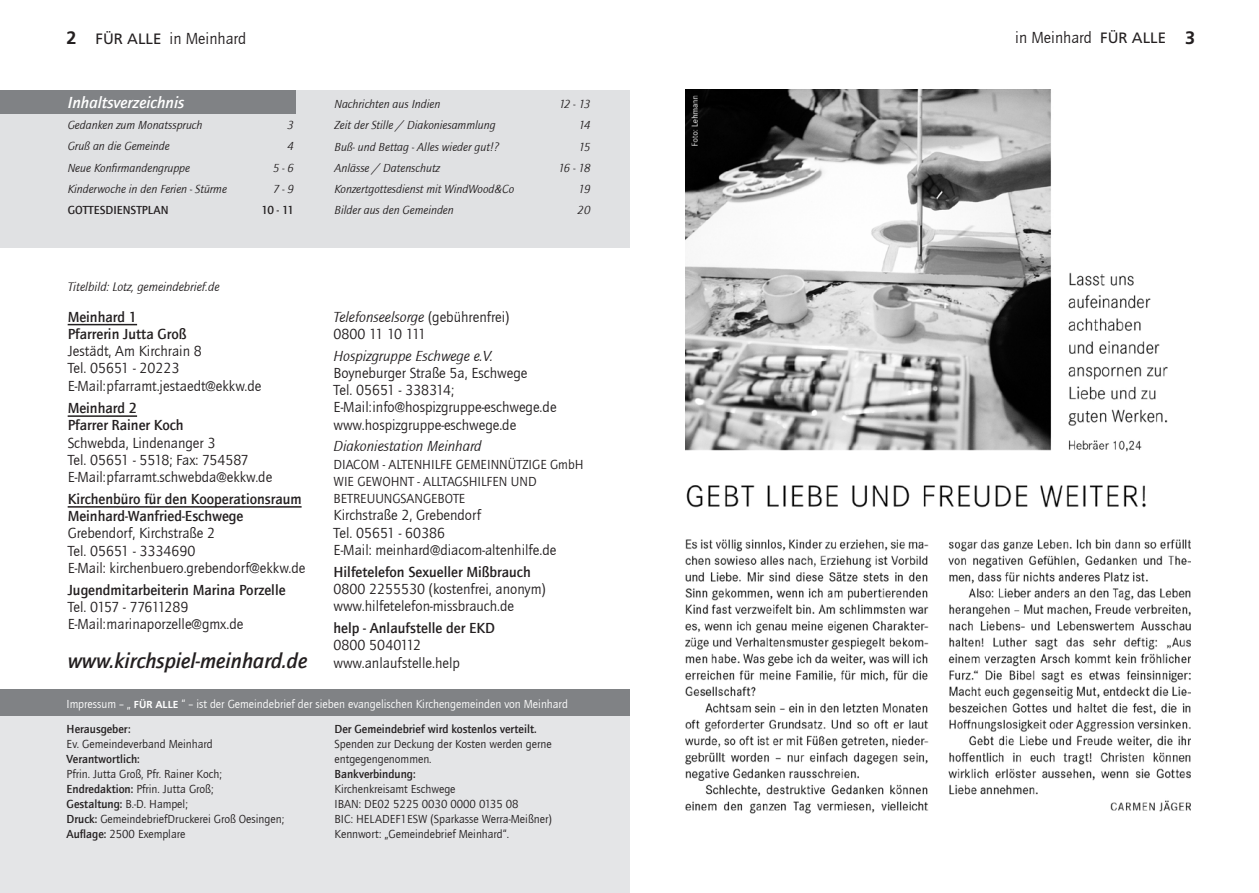
<style>
.page{position:relative;width:1259px;height:893px;background:#fff}
.page>*{position:absolute;margin:0;border:0;box-sizing:border-box;transform-origin:0 0}
.t1{font:italic 500 21.75px "Quay Sans ITC Com";color:#231f20}
.t2{font:16.5px "Quay Sans ITC Com";color:#231f20}
.t3{font:italic 500 16.5px "Quay Sans ITC Com";color:#fff}
.t4{font:15px "Quay Sans ITC Com";color:#231f20}
.t5{font:500 15px "Quay Sans ITC Com";color:#231f20}
.t6{font:italic 15px "Quay Sans ITC Com";color:#231f20}
.t7{font:15px "Quay Sans ITC Com";letter-spacing:-.05em;color:#231f20}
.t8{font:15px "Quay Sans ITC Com";letter-spacing:-.065em;color:#231f20}
.t9{font:13.5px "Quay Sans ITC Com";color:#231f20}
.t10{font:italic 12.75px "Quay Sans ITC Com";color:#231f20}
.t11{font:12px "Quay Sans ITC Com";color:#231f20}
.t12{font:italic 12px "Quay Sans ITC Com";color:#231f20}
.t13{font:500 12px "Quay Sans ITC Com";color:#231f20}
.t14{font:12px "Quay Sans ITC Com";color:#fff}
.s1{font-family:"Frutiger LT Std";font-weight:700;font-size:18px}
.s2{font-family:"Frutiger LT Std";font-size:15px}
.s3{font-style:normal}
.s4{font-family:"Frutiger LT Std";font-weight:700;font-size:10.2px}
.s5{font-weight:500}
</style>
<div class="page">
<div style="left:0;top:690px;width:629px;height:203px;background:#e4e5e7"></div>
<div style="left:0;top:690px;width:629px;height:26px;background:#808285"></div>
<div style="left:0;top:90px;width:629px;height:158px;background:#e0e1e3"></div>
<div style="left:0;top:90px;width:295px;height:23px;background:#808285"></div>
<hr style="left:68px;top:324px;width:69px;height:1px;background:#231f20">
<hr style="left:68px;top:415px;width:69px;height:2px;background:#231f20">
<hr style="left:68px;top:506px;width:234px;height:2px;background:#231f20">
<img style="left:686px;top:89px;width:504px;height:725px">
<p class="t2" style="left:66px;top:28px;width:181px"><span class="s1">2</span> <span class="s2">FÜR ALLE</span> in Meinhard</p>
<p class="t2" style="left:1015px;top:28px;width:181px">in Meinhard <span class="s2">FÜR ALLE</span> <span class="s1">3</span></p>
<p class="t3" style="left:68px;top:92px;width:118px">Inhaltsverzeichnis</p>
<p class="t12" style="left:68px;top:118px;width:136px">Gedanken zum Monatsspruch</p>
<p class="t12" style="left:287px;top:118px;width:8px">3</p>
<p class="t12" style="left:68px;top:139px;width:103px">Gruß an die Gemeinde</p>
<p class="t12" style="left:287px;top:139px;width:8px">4</p>
<p class="t12" style="left:68px;top:161px;width:124px">Neue Konfirmandengruppe</p>
<p class="t12" style="left:273px;top:161px;width:22px">5 - 6</p>
<p class="t12" style="left:68px;top:182px;width:161px">Kinderwoche in den Ferien - Stürme</p>
<p class="t12" style="left:273px;top:182px;width:22px">7 - 9</p>
<p class="t13" style="left:68px;top:203px;width:102px">GOTTESDIENSTPLAN</p>
<p class="t13" style="left:261px;top:203px;width:34px">10 - 11</p>
<p class="t12" style="left:334px;top:97px;width:107px">Nachrichten aus Indien</p>
<p class="t12" style="left:559px;top:97px;width:33px">12 - 13</p>
<p class="t12" style="left:334px;top:118px;width:163px">Zeit der Stille / Diakoniesammlung</p>
<p class="t12" style="left:579px;top:118px;width:13px">14</p>
<p class="t12" style="left:334px;top:140px;width:166px">Buß- und Bettag - Alles wieder gut!?</p>
<p class="t12" style="left:578px;top:140px;width:13px">15</p>
<p class="t12" style="left:334px;top:161px;width:107px">Anlässe / Datenschutz</p>
<p class="t12" style="left:558px;top:161px;width:33px">16 - 18</p>
<p class="t12" style="left:334px;top:182px;width:181px">Konzertgottesdienst mit WindWood&amp;Co</p>
<p class="t12" style="left:578px;top:182px;width:13px">19</p>
<p class="t12" style="left:334px;top:203px;width:121px">Bilder aus den Gemeinden</p>
<p class="t12" style="left:577px;top:203px;width:14px">20</p>
<p class="t10" style="left:68px;top:280px;width:153px">Titelbild: Lotz, gemeindebrief.de</p>
<p class="t5" style="left:68px;top:307px;width:71px">Meinhard 1</p>
<p class="t5" style="left:68px;top:325px;width:120px">Pfarrerin Jutta Groß</p>
<p class="t4" style="left:68px;top:342px;width:136px">Jestädt, Am Kirchrain 8</p>
<p class="t4" style="left:68px;top:360px;width:113px">Tel. 05651 - 20223</p>
<p class="t4" style="left:68px;top:378px;width:195px">E-Mail:pfarramt.jestaedt@ekkw.de</p>
<p class="t5" style="left:68px;top:399px;width:71px">Meinhard 2</p>
<p class="t5" style="left:68px;top:416px;width:117px">Pfarrer Rainer Koch</p>
<p class="t4" style="left:68px;top:434px;width:149px">Schwebda, Lindenanger 3</p>
<p class="t4" style="left:68px;top:451px;width:183px">Tel. 05651 - 5518; Fax: 754587</p>
<p class="t4" style="left:68px;top:468px;width:206px">E-Mail:pfarramt.schwebda@ekkw.de</p>
<p class="t5" style="left:68px;top:490px;width:235px">Kirchenbüro für den Kooperationsraum</p>
<p class="t5" style="left:68px;top:507px;width:177px">Meinhard-Wanfried-Eschwege</p>
<p class="t4" style="left:68px;top:525px;width:149px">Grebendorf, Kirchstraße 2</p>
<p class="t4" style="left:68px;top:542px;width:129px">Tel. 05651 - 3334690</p>
<p class="t4" style="left:68px;top:559px;width:239px">E-Mail: kirchenbuero.grebendorf@ekkw.de</p>
<p class="t5" style="left:68px;top:580px;width:219px">Jugendmitarbeiterin Marina Porzelle</p>
<p class="t7" style="left:68px;top:598px;width:122px">Tel. 0157 - 77611289</p>
<p class="t4" style="left:68px;top:615px;width:177px">E-Mail:marinaporzelle@gmx.de</p>
<p class="t1" style="left:68px;top:648px;width:241px">www.kirchspiel-meinhard.de</p>
<p class="t6" style="left:333px;top:308px;width:177px">Telefonseelsorge <span class="s3">(gebührenfrei)</span></p>
<p class="t8" style="left:333px;top:325px;width:94px">0800 11 10 111</p>
<p class="t6" style="left:333px;top:347px;width:161px">Hospizgruppe Eschwege e.V.</p>
<p class="t4" style="left:333px;top:364px;width:195px">Boyneburger Straße 5a, Eschwege</p>
<p class="t4" style="left:333px;top:381px;width:122px">Tel. 05651 - 338314;</p>
<p class="t4" style="left:333px;top:399px;width:225px">E-Mail:info@hospizgruppe-eschwege.de</p>
<p class="t4" style="left:333px;top:416px;width:184px">www.hospizgruppe-eschwege.de</p>
<p class="t6" style="left:333px;top:438px;width:150px">Diakoniestation Meinhard</p>
<p class="t9" style="left:333px;top:456px;width:252px">DIACOM - ALTENHILFE GEMEINNÜTZIGE GmbH</p>
<p class="t9" style="left:333px;top:473px;width:205px">WIE GEWOHNT - ALLTAGSHILFEN UND</p>
<p class="t9" style="left:333px;top:491px;width:133px">BETREUUNGSANGEBOTE</p>
<p class="t4" style="left:333px;top:507px;width:149px">Kirchstraße 2, Grebendorf</p>
<p class="t4" style="left:333px;top:524px;width:113px">Tel. 05651 - 60386</p>
<p class="t4" style="left:333px;top:541px;width:224px">E-Mail: meinhard@diacom-altenhilfe.de</p>
<p class="t5" style="left:333px;top:562px;width:199px">Hilfetelefon Sexueller Mißbrauch</p>
<p class="t4" style="left:333px;top:580px;width:214px">0800 2255530 (kostenfrei, anonym)</p>
<p class="t4" style="left:333px;top:597px;width:182px">www.hilfetelefon-missbrauch.de</p>
<p class="t5" style="left:333px;top:619px;width:163px">help - Anlaufstelle der EKD</p>
<p class="t4" style="left:333px;top:636px;width:89px">0800 5040112</p>
<p class="t4" style="left:333px;top:654px;width:128px">www.anlaufstelle.help</p>
<p class="t14" style="left:67px;top:697px;width:503px">Impressum – „ <span class="s4">FÜR ALLE</span> “ – ist der Gemeindebrief der sieben evangelischen Kirchengemeinden von Meinhard</p>
<p class="t13" style="left:67px;top:722px;width:65px">Herausgeber:</p>
<p class="t11" style="left:67px;top:737px;width:148px">Ev. Gemeindeverband Meinhard</p>
<p class="t13" style="left:67px;top:752px;width:75px">Verantwortlich:</p>
<p class="t11" style="left:67px;top:767px;width:157px">Pfrin. Jutta Groß, Pfr. Rainer Koch;</p>
<p class="t11" style="left:67px;top:782px;width:148px"><span class="s5">Endredaktion:</span> Pfrin. Jutta Groß;</p>
<p class="t11" style="left:67px;top:797px;width:123px"><span class="s5">Gestaltung:</span> B.-D. Hampel;</p>
<p class="t11" style="left:67px;top:812px;width:219px"><span class="s5">Druck:</span> GemeindebriefDruckerei Groß Oesingen;</p>
<p class="t11" style="left:67px;top:827px;width:120px"><span class="s5">Auflage:</span> 2500 Exemplare</p>
<p class="t13" style="left:334px;top:722px;width:204px">Der Gemeindebrief wird kostenlos verteilt.</p>
<p class="t11" style="left:334px;top:737px;width:219px">Spenden zur Deckung der Kosten werden gerne</p>
<p class="t11" style="left:334px;top:752px;width:99px">entgegengenommen.</p>
<p class="t13" style="left:334px;top:767px;width:83px">Bankverbindung:</p>
<p class="t11" style="left:334px;top:782px;width:123px">Kirchenkreisamt Eschwege</p>
<p class="t11" style="left:334px;top:797px;width:185px">IBAN: DE02 5225 0030 0000 0135 08</p>
<p class="t11" style="left:334px;top:812px;width:219px">BIC: HELADEF1ESW (Sparkasse Werra-Meißner)</p>
<p class="t11" style="left:334px;top:827px;width:176px">Kennwort: „Gemeindebrief Meinhard“.</p>
</div>
